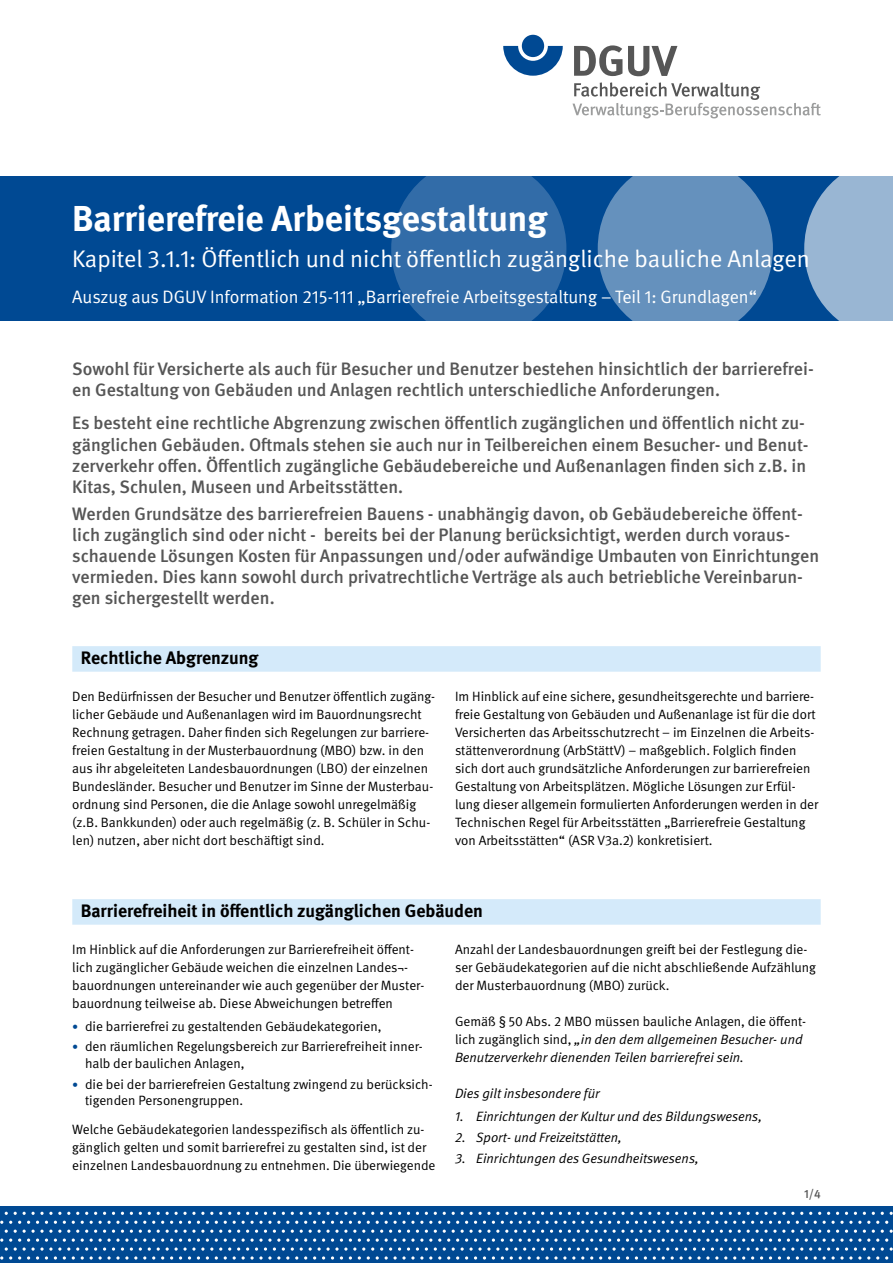
<style>
.page{position:relative;width:893px;height:1263px;background:#fff}
.page>*{position:absolute;margin:0;border:0;box-sizing:border-box;transform-origin:0 0}
.H1_ohne_Zahl{font:700 36px "DGUV Meta";color:#fff}
.H1u_ohne_Zahl{font:24px "DGUV Meta";color:#fff}
.AL_12pt{font:500 18px/21px "DGUV Meta";color:#565656}
.H1u_ohne_Zahl-2{font:18px "DGUV Meta";color:#fff}
.H2__HintBlau{font:700 18px "DGUV Meta";color:#000}
.FT{font:13.5px/18px "DGUV Meta";color:#000}
.FT-2{font:italic 13.5px/18px "DGUV Meta";color:#000}
.t1{font:500 12px "DGUV Meta";color:#565656}
.s1{font-size:12px;color:#004993}
.s2{font-style:normal}
</style>
<div class="page">
<div style="left:0;top:176px;width:893px;height:145px;background:#004993"></div>
<svg style="left:503px;top:46px;width:60px;height:30px"></svg>
<div style="left:522px;top:35px;width:22px;height:22px;background:#004993;border-radius:50%"></div>
<svg style="left:574px;top:45px;width:48px;height:31px"></svg>
<svg style="left:628px;top:46px;width:49px;height:30px"></svg>
<svg style="left:572px;top:82px;width:249px;height:36px"></svg>
<svg style="left:804px;top:176px;width:89px;height:145px;background:#86a8cb"></svg>
<svg style="left:598px;top:158px;width:175px;height:181px;background:#749cc3"></svg>
<svg style="left:391px;top:158px;width:175px;height:181px;background:#477bb0"></svg>
<div style="left:0;top:1206px;width:893px;height:57px;background:#004993"></div>
<svg style="left:0;top:1212px;width:893px;height:47px"></svg>
<div style="left:72px;top:646px;width:749px;height:26px;background:#d4eafa"></div>
<div style="left:72px;top:899px;width:749px;height:26px;background:#d4eafa"></div>
<h1 class="H1_ohne_Zahl" style="left:72px;top:197px;width:477px">Barrierefreie Arbeitsgestaltung</h1>
<p class="H1u_ohne_Zahl" style="left:72px;top:245px;width:739px">Kapitel 3.1.1: Öffentlich und nicht öffentlich zugängliche bauliche Anlagen</p>
<p class="H1u_ohne_Zahl-2" style="left:72px;top:286px;width:686px">Auszug aus DGUV Information 215-111 „Barrierefreie Arbeitsgestaltung – Teil 1: Grundlagen“</p>
<p class="AL_12pt" style="left:72px;top:359px;width:743px">Sowohl für Versicherte als auch für Besucher und Benutzer bestehen hinsichtlich der barrierefrei&shy;en Gestaltung von Gebäuden und Anlagen rechtlich unterschiedliche Anforderungen.</p>
<p class="AL_12pt" style="left:72px;top:413px;width:738px">Es besteht eine rechtliche Abgrenzung zwischen öffentlich zugänglichen und öffentlich nicht zu&shy;gänglichen Gebäuden. Oftmals stehen sie auch nur in Teilbereichen einem Besucher- und Benut&shy;zerverkehr offen. Öffentlich zugängliche Gebäudebereiche und Außenanlagen finden sich z.B. in Kitas, Schulen, Museen und Arbeitsstätten.</p>
<p class="AL_12pt" style="left:72px;top:504px;width:748px">Werden Grundsätze des barrierefreien Bauens - unabhängig davon, ob Gebäudebereiche öffent&shy;lich zugänglich sind oder nicht - bereits bei der Planung berücksichtigt, werden durch voraus&shy;schauende Lösungen Kosten für Anpassungen und/oder aufwändige Umbauten von Einrichtungen vermieden. Dies kann sowohl durch privatrechtliche Verträge als auch betriebliche Vereinbarun&shy;gen sichergestellt werden.</p>
<h2 class="H2__HintBlau" style="left:81px;top:647px;width:179px">Rechtliche Abgrenzung</h2>
<p class="FT" style="left:72px;top:687px;width:364px">Den Bedürfnissen der Besucher und Benutzer öffentlich zugäng&shy;licher Gebäude und Außenanlagen wird im Bauordnungsrecht Rechnung getragen. Daher finden sich Regelungen zur barriere&shy;freien Gestaltung in der Musterbauordnung (MBO) bzw. in den aus ihr abgeleiteten Landesbauordnungen (LBO) der einzelnen Bundesländer. Besucher und Benutzer im Sinne der Musterbau&shy;ordnung sind Personen, die die Anlage sowohl unregelmäßig (z.B. Bankkunden) oder auch regelmäßig (z. B. Schüler in Schu&shy;len) nutzen, aber nicht dort beschäftigt sind.</p>
<p class="FT" style="left:455px;top:687px;width:365px">Im Hinblick auf eine sichere, gesundheitsgerechte und barriere&shy;freie Gestaltung von Gebäuden und Außenanlage ist für die dort Versicherten das Arbeitsschutzrecht – im Einzelnen die Arbeits&shy;stättenverordnung (ArbStättV) – maßgeblich. Folglich finden sich dort auch grundsätzliche Anforderungen zur barrierefreien Gestaltung von Arbeitsplätzen. Mögliche Lösungen zur Erfül&shy;lung dieser allgemein formulierten Anforderungen werden in der Technischen Regel für Arbeitsstätten „Barrierefreie Gestaltung von Arbeitsstätten“ (ASR V3a.2) konkretisiert.</p>
<h2 class="H2__HintBlau" style="left:81px;top:900px;width:404px">Barrierefreiheit in öffentlich zugänglichen Gebäuden</h2>
<p class="FT" style="left:72px;top:940px;width:353px">Im Hinblick auf die Anforderungen zur Barrierefreiheit öffent&shy;lich zugänglicher Gebäude weichen die einzelnen Landes¬- bauordnungen untereinander wie auch gegenüber der Muster&shy;bauordnung teilweise ab. Diese Abweichungen betreffen</p>
<p class="FT" style="left:72px;top:1017px;width:311px"><span class="s1">•</span> die barrierefrei zu gestaltenden Gebäudekategorien,</p>
<p class="FT" style="left:85px;top:1039px;width:339px;line-height:16.5px;text-indent:-13px"><span class="s1">•</span> den räumlichen Regelungsbereich zur Barrierefreiheit inner&shy;halb der baulichen Anlagen,</p>
<p class="FT" style="left:85px;top:1076px;width:349px;line-height:16.5px;text-indent:-13px"><span class="s1">•</span> die bei der barrierefreien Gestaltung zwingend zu berücksich&shy;tigenden Personengruppen.</p>
<p class="FT" style="left:72px;top:1121px;width:365px">Welche Gebäudekategorien landesspezifisch als öffentlich zu&shy;gänglich gelten und somit barrierefrei zu gestalten sind, ist der einzelnen Landesbauordnung zu entnehmen. Die überwiegende</p>
<p class="FT" style="left:455px;top:940px;width:362px">Anzahl der Landesbauordnungen greift bei der Festlegung die&shy;ser Gebäudekategorien auf die nicht abschließende Aufzählung der Musterbauordnung (MBO) zurück.</p>
<p class="FT-2" style="left:455px;top:1012px;width:353px"><span class="s2">Gemäß § 50 Abs. 2 MBO müssen bauliche Anlagen, die öffent&shy;lich zugänglich sind,</span> „in den dem allgemeinen Besucher- und<br>Benutzerverkehr dienenden Teilen barrierefrei sein.</p>
<p class="FT-2" style="left:455px;top:1085px;width:146px">Dies gilt insbesondere für</p>
<p class="FT-2" style="left:455px;top:1108px;width:309px">1. Einrichtungen der Kultur und des Bildungswesens,</p>
<p class="FT-2" style="left:455px;top:1128px;width:169px">2. Sport- und Freizeitstätten,</p>
<p class="FT-2" style="left:455px;top:1149px;width:245px">3. Einrichtungen des Gesundheitswesens,</p>
<p class="t1" style="left:804px;top:1186px;width:18px">1/4</p>
</div>
